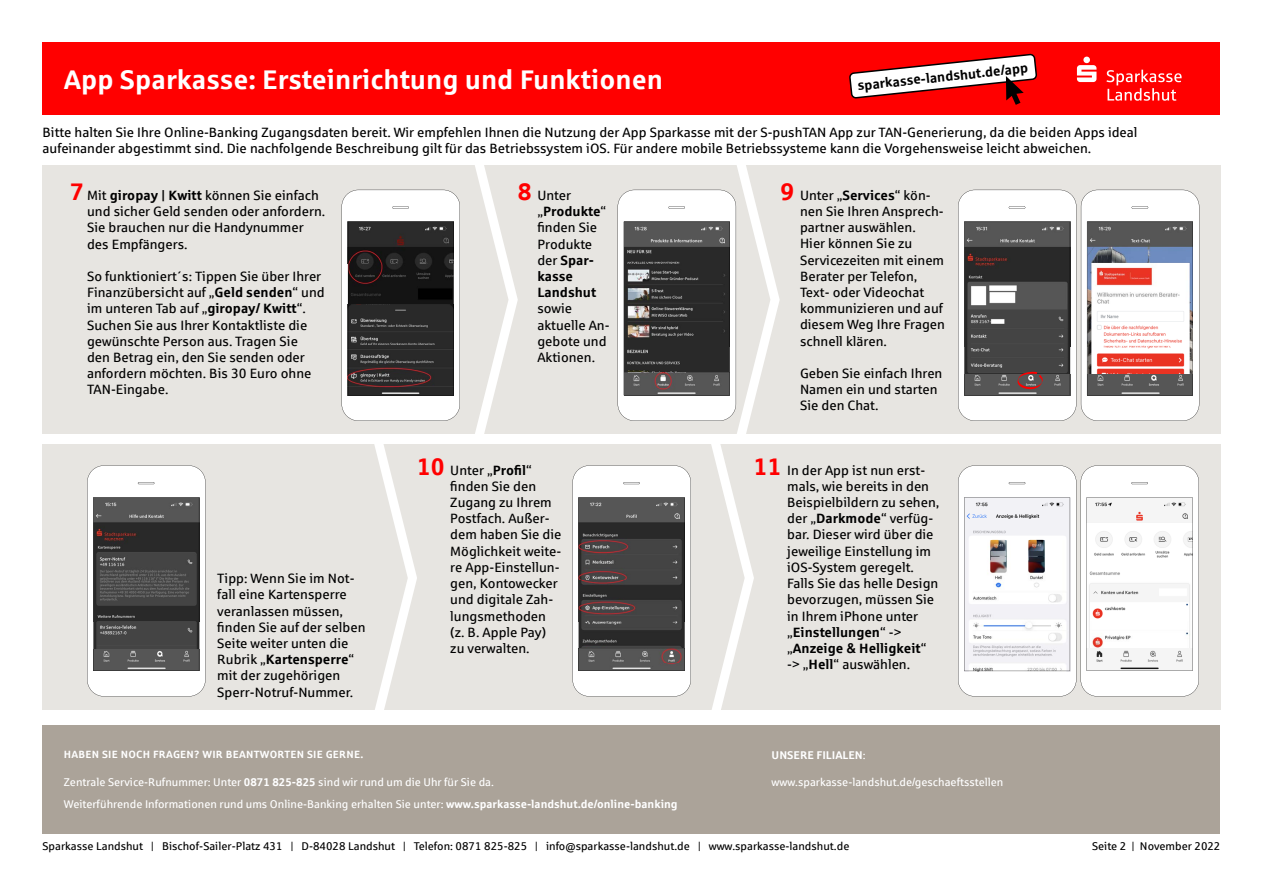
<style>
.page{position:relative;width:1263px;height:893px;background:#fff}
.page>*{position:absolute;margin:0;border:0;box-sizing:border-box;transform-origin:0 0}
.t1{font:700 27px "Sparkasse Rg";color:#fff}
.t2{font:13.5px/16.2px "Sparkasse Rg";color:#000}
.t3{font:700 13.5px "Sparkasse Rg";color:#000}
.t4{font:11.25px/22px "Sparkasse Rg";color:#fff}
.t5{font:11.25px "Sparkasse Rg";color:#000}
.t6{font:700 11.25px "Sparkasse Rg";color:#fff}
.t7{font:700 10.5px "Sparkasse Rg";letter-spacing:.025em;color:#fff}
.s1{font-weight:700;font-size:24px;color:#f00}
.s2{font-weight:700}
.s3{font-weight:400}
</style>
<div class="page">
<div style="left:42px;top:165px;width:1178px;height:544px;background:#e7e5e1"></div>
<div style="left:28px;top:434px;width:1225px;height:9px;background:#fff"></div>
<svg style="left:475px;top:165px;width:43px;height:269px"></svg>
<svg style="left:373px;top:443px;width:44px;height:267px"></svg>
<div style="left:43px;top:43px;width:1177px;height:72px;background:#f00"></div>
<svg style="left:87px;top:465px;width:119px;height:231px;background:#807f7f"></svg>
<svg style="left:958px;top:465px;width:241px;height:231px;background:#f1f0f0"></svg>
<svg style="left:342px;top:190px;width:118px;height:231px;background:#6d6c6c"></svg>
<svg style="left:958px;top:190px;width:241px;height:231px;background:#aaa2a2"></svg>
<svg style="left:572px;top:165px;width:208px;height:545px"></svg>
<svg style="left:849px;top:54px;width:188px;height:51px"></svg>
<div style="left:43px;top:725px;width:1177px;height:108px;background:#aba399"></div>
<svg style="left:1077px;top:57px;width:19px;height:25px"></svg>
<svg style="left:1106px;top:70px;width:75px;height:31px"></svg>
<p class="t3" style="left:857px;top:77px;width:173px;rotate:-6deg">sparkasse-landshut.de/app</p>
<h1 class="t1" style="left:64px;top:62px;width:601px">App Sparkasse: Ersteinrichtung und Funktionen</h1>
<p class="t2" style="left:43px;top:124px;width:1096px">Bitte halten Sie Ihre Online-Banking Zugangsdaten bereit. Wir empfehlen Ihnen die Nutzung der App Sparkasse mit der S-pushTAN App zur TAN-Generierung, da die beiden Apps ideal aufeinander abgestimmt sind. Die nachfolgende Beschreibung gilt für das Betriebssystem iOS. Für andere mobile Betriebssysteme kann die Vorgehensweise leicht abweichen.</p>
<p class="t2" style="left:537px;top:187px;width:70px;text-indent:-19px"><span class="s1">8</span> Unter „<span class="s2">Produkte</span>“ finden Sie<br>Produkte der <span class="s2">Spar&shy;kasse<br>Landshut</span></p>
<p class="t2" style="left:537px;top:300px;width:74px">sowie aktuelle An&shy;gebote und<br>Aktionen.</p>
<p class="t2" style="left:800px;top:187px;width:147px;text-indent:-19px"><span class="s1">9</span> Unter „<span class="s2">Services</span>“ kön&shy;nen Sie Ihren Ansprech&shy;partner auswählen.<br>Hier können Sie zu<br>Servicezeiten mit einem<br>Berater per Telefon,<br>Text- oder Videochat kommunizieren und auf diesem Weg Ihre Fragen schnell klären.</p>
<p class="t2" style="left:800px;top:365px;width:144px">Geben Sie einfach Ihren<br>Namen ein und starten<br>Sie den Chat.</p>
<p class="t2" style="left:87px;top:187px;width:240px;text-indent:-17px"><span class="s1">7</span> Mit <span class="s2">giropay | Kwitt</span> können Sie einfach und sicher Geld senden oder anfordern.<br>Sie brauchen nur die Handy nummer des Empfängers.</p>
<p class="t2" style="left:87px;top:268px;width:239px">So funktioniert´s: Tippen Sie über Ihrer Finanzübersicht auf „<span class="s2">Geld senden</span>“ und im unteren Tab auf „<span class="s2">giropay/ Kwitt</span>“.<br>Suchen Sie aus Ihrer Kontaktliste die gewünschte Person aus. Tragen Sie<br>den Betrag ein, den Sie senden oder anfordern möchten. Bis 30 Euro ohne TAN-Eingabe.</p>
<p class="t2" style="left:217px;top:570px;width:150px">Tipp: Wenn Sie im Not&shy;fall eine Kartensperre veranlassen müssen, finden Sie auf der selben<br>Seite weiter unten die<br>Rubrik „<span class="s2">Kartensperre</span>“ mit der zugehörigen<br>Sperr-Notruf-Nummer.</p>
<p class="t2" style="left:450px;top:461px;width:113px;text-indent:-33px"><span class="s1">10</span> Unter „<span class="s2">Profil</span>“ finden Sie den<br>Zugang zu Ihrem<br>Postfach. Außer&shy;dem haben Sie die<br>Möglichkeit weite&shy;re App-Einstellun&shy;gen, Kontowecker und digitale Zah&shy;lungsmethoden (z. B. Apple Pay) zu verwalten.</p>
<p class="t2" style="left:787px;top:461px;width:154px;text-indent:-33px"><span class="s1">11</span> In der App ist nun erst&shy;mals, wie bereits in den<br>Beispielbildern zu sehen, der „<span class="s2">Darkmode</span>“ verfüg&shy;bar. Dieser wird über die jeweilige Einstellung im iOS-System geregelt.<br>Falls Sie das helle Design bevorzugen, müssen Sie in Ihrem iPhone unter „<span class="s2">Einstellungen</span>“ -&gt; „<span class="s2">Anzeige &amp; Helligkeit</span>“ -&gt; „<span class="s2">Hell</span>“ auswählen.</p>
<p class="t7" style="left:64px;top:748px;width:301px">HABEN SIE NOCH FRAGEN? WIR BEANTWORTEN SIE GERNE.</p>
<p class="t6" style="left:771px;top:748px;width:96px">UNSERE FILIALEN<span class="s3">:</span></p>
<p class="t4" style="left:771px;top:770px;width:233px">www.sparkasse-landshut.de/geschaeftsstellen</p>
<p class="t4" style="left:64px;top:770px;width:615px">Zentrale Service-Rufnummer: Unter <span class="s2">0871 825-825</span> sind wir rund um die Uhr für Sie da.<br>Weiterführende Informationen rund ums Online-Banking erhalten Sie unter: <span class="s2">www.sparkasse-landshut.de/online-banking</span></p>
<p class="t5" style="left:43px;top:839px;width:808px">Sparkasse Landshut | Bischof-Sailer-Platz 431 | D-84028 Landshut | Telefon: 0871 825-825 | info@sparkasse-landshut.de | www.sparkasse-landshut.de</p>
<p class="t5" style="left:1092px;top:839px;width:130px">Seite 2 | November 2022</p>
</div>
